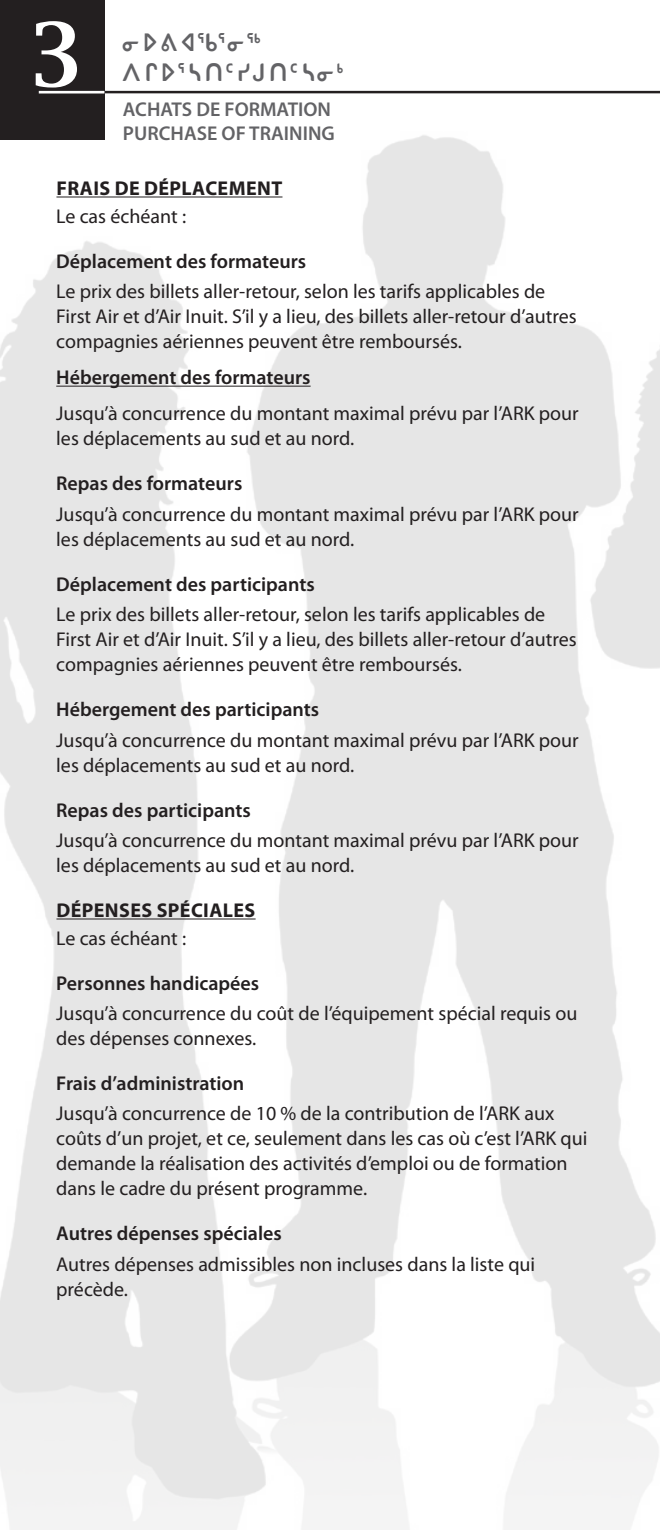
<style>
.page{position:relative;width:660px;height:1530px;background:#fff}
.page>*{position:absolute;margin:0;border:0;box-sizing:border-box;transform-origin:0 0}
.t1{font:600 87.5px "Lucida Bright";color:#fff}
.t2{font:700 25px/30px "Ai Pai Nuna SP";color:#636366}
._03-body{font:20px/25px "Myriad Pro";color:#231f20}
._01-Title5{font:600 20px "Myriad Pro";color:#231f20}
.t3{font:600 20px "Myriad Pro";color:#636366}
._01-Title4{font:700 20px "Myriad Pro";letter-spacing:.02em;color:#231f20}
._03-body-2{font:600 20px "Myriad Pro";color:#231f20}
</style>
<div class="page">
<hr style="left:0;top:91px;width:660px;height:2px;background:#231f20">
<div style="left:0;top:0;width:105px;height:140px;background:#231f20"></div>
<hr style="left:39px;top:91px;width:65px;height:3px;background:#fff">
<hr style="left:56px;top:196px;width:226px;height:1px;background:#231f20">
<hr style="left:56px;top:386px;width:255px;height:1px;background:#231f20">
<hr style="left:56px;top:918px;width:200px;height:1px;background:#231f20">
<p class="t1" style="left:29px;top:5px;width:56px">3</p>
<p class="t2" style="left:123px;top:27px;width:225px">IS[XC3I6<br>WQS3NT5YAT5NI4</p>
<p class="t3" style="left:123px;top:98px;width:210px">ACHATS DE FORMATION</p>
<p class="t3" style="left:123px;top:122px;width:213px">PURCHASE OF TRAINING</p>
<p class="_01-Title4" style="left:56px;top:177px;width:227px">FRAIS DE DÉPLACEMENT</p>
<p class="_03-body" style="left:56px;top:203px;width:131px">Le cas échéant :</p>
<p class="_01-Title5" style="left:56px;top:250px;width:251px">Déplacement des formateurs</p>
<p class="_03-body" style="left:56px;top:278px;width:522px">Le prix des billets aller-retour, selon les tarifs applicables de<br>First Air et d’Air Inuit. S’il y a lieu, des billets aller-retour d’autres compagnies aériennes peuvent être remboursés.</p>
<p class="_03-body-2" style="left:56px;top:366px;width:256px">Hébergement des formateurs</p>
<p class="_03-body" style="left:56px;top:401px;width:524px">Jusqu’à concurrence du montant maximal prévu par l’ARK pour les déplacements au sud et au nord.</p>
<p class="_01-Title5" style="left:56px;top:473px;width:188px">Repas des formateurs</p>
<p class="_03-body" style="left:56px;top:501px;width:524px">Jusqu’à concurrence du montant maximal prévu par l’ARK pour les déplacements au sud et au nord.</p>
<p class="_01-Title5" style="left:56px;top:573px;width:260px">Déplacement des participants</p>
<p class="_03-body" style="left:56px;top:602px;width:522px">Le prix des billets aller-retour, selon les tarifs applicables de<br>First Air et d’Air Inuit. S’il y a lieu, des billets aller-retour d’autres compagnies aériennes peuvent être remboursés.</p>
<p class="_01-Title5" style="left:56px;top:698px;width:264px">Hébergement des participants</p>
<p class="_03-body" style="left:56px;top:727px;width:524px">Jusqu’à concurrence du montant maximal prévu par l’ARK pour les déplacements au sud et au nord.</p>
<p class="_01-Title5" style="left:56px;top:799px;width:196px">Repas des participants</p>
<p class="_03-body" style="left:56px;top:827px;width:524px">Jusqu’à concurrence du montant maximal prévu par l’ARK pour les déplacements au sud et au nord.</p>
<p class="_01-Title4" style="left:56px;top:899px;width:200px">DÉPENSES SPÉCIALES</p>
<p class="_03-body" style="left:56px;top:925px;width:131px">Le cas échéant :</p>
<p class="_01-Title5" style="left:56px;top:972px;width:205px">Personnes handicapées</p>
<p class="_03-body" style="left:56px;top:1000px;width:523px">Jusqu’à concurrence du coût de l’équipement spécial requis ou des dépenses connexes.</p>
<p class="_01-Title5" style="left:56px;top:1072px;width:189px">Frais d’administration</p>
<p class="_03-body" style="left:56px;top:1101px;width:533px">Jusqu’à concurrence de 10 % de la contribution de l’ARK aux coûts d’un projet, et ce, seulement dans les cas où c’est l’ARK qui demande la réalisation des activités d’emploi ou de formation dans le cadre du présent programme.</p>
<p class="_01-Title5" style="left:56px;top:1223px;width:227px">Autres dépenses spéciales</p>
<p class="_03-body" style="left:56px;top:1251px;width:480px">Autres dépenses admissibles non incluses dans la liste qui précède.</p>
</div>
